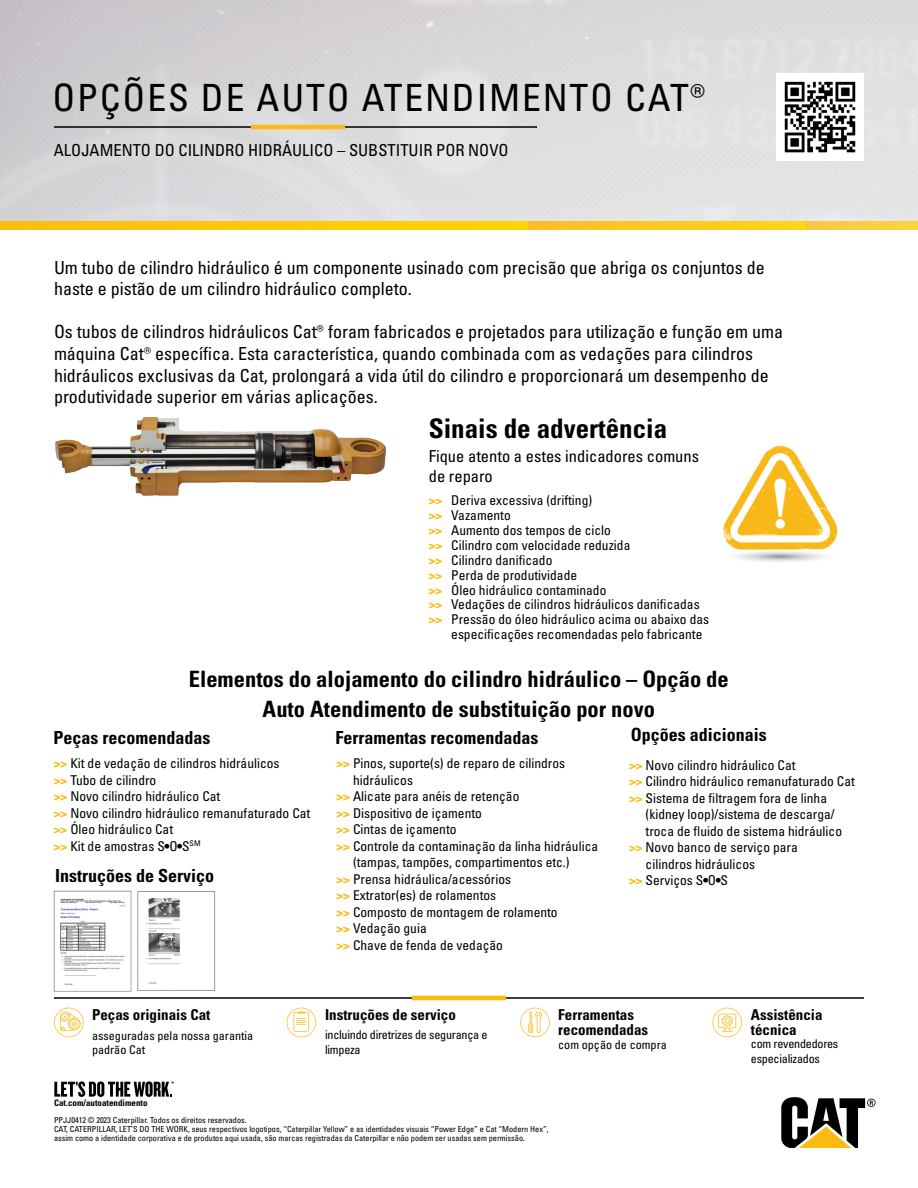
<style>
.page{position:relative;width:918px;height:1188px;background:#fff}
.page>*{position:absolute;margin:0;border:0;box-sizing:border-box;transform-origin:0 0}
.t1{font:condensed 37.5px "Univers LTCYR 57";letter-spacing:.05em;color:#000}
.t2{font:27px "Univers LTCYR 67 Bold Cond";color:#000}
.t3{font:22.5px/30px "Univers LTCYR 67 Bold Cond";color:#000;text-align:center}
.t4{font:condensed 18px/21.6px "Univers LTCYR 57";color:#000}
.t5{font:18px "Univers LTCYR 67 Bold Cond";color:#000}
.t6{font:condensed 16.5px/19.8px "Univers LTCYR 57";color:#000}
.t7{font:15px/15px "Univers LTCYR 67 Bold Cond";color:#000}
.t8{font:condensed 13.5px/16.5px "Univers LTCYR 57";color:#000}
.t9{font:condensed 12.15px/14.5px "Univers LTCYR 57";letter-spacing:-.02em;color:#000}
.t10{font:condensed 12.15px/14.5px "Univers LTCYR 57";color:#000}
.t11{font:9px "Univers LTCYR 67 Bold Cond";color:#000}
.t12{font:condensed 8.25px/9px "Univers LTCYR 57";color:#000}
.s1{font-family:"Univers LTCYR 67 Bold Cond";font-stretch:normal;color:#fdba12}
</style>
<div class="page">
<div style="left:0;top:221px;width:528px;height:9px;background:#ffc808"></div>
<div style="left:528px;top:221px;width:278px;height:9px;background:#fcca1f"></div>
<div style="left:806px;top:221px;width:112px;height:9px;background:#f9ce43"></div>
<svg style="left:781px;top:1097px;width:95px;height:51px"></svg>
<svg style="left:54px;top:1081px;width:120px;height:16px"></svg>
<img style="left:55px;top:417px;width:331px;height:79px">
<img style="left:54px;top:891px;width:161px;height:101px">
<img style="left:723px;top:445px;width:115px;height:117px">
<hr style="left:54px;top:997px;width:810px;height:2px;background:#000">
<hr style="left:412px;top:996px;width:94px;height:4px;background:#fdba12">
<hr style="left:54px;top:126px;width:483px;height:2px;background:#000">
<hr style="left:251px;top:125px;width:94px;height:4px;background:#fdba12">
<svg style="left:54px;top:1008px;width:30px;height:29px"></svg>
<svg style="left:287px;top:1008px;width:29px;height:29px"></svg>
<svg style="left:520px;top:1008px;width:30px;height:29px"></svg>
<svg style="left:712px;top:1008px;width:30px;height:29px"></svg>
<img style="left:784px;top:81px;width:72px;height:72px">
<h1 class="t1" style="left:52px;top:74px;width:655px">OPÇÕES DE AUTO ATENDIMENTO CAT®</h1>
<p class="t6" style="left:54px;top:140px;width:456px">ALOJAMENTO DO CILINDRO HIDRÁULICO – SUBSTITUIR POR NOVO</p>
<h3 class="t4" style="left:54px;top:256px;width:712px">Um tubo de cilindro hidráulico é um componente usinado com precisão que abriga os conjuntos de haste e pistão de um cilindro hidráulico completo.</h3>
<p class="t4" style="left:54px;top:321px;width:731px">Os tubos de cilindros hidráulicos Cat® foram fabricados e projetados para utilização e função em uma máquina Cat® específica. Esta característica, quando combinada com as vedações para cilindros hidráulicos exclusivas da Cat, prolongará a vida útil do cilindro e proporcionará um desempenho de produtividade superior em várias aplicações.</p>
<h2 class="t2" style="left:429px;top:412px;width:240px">Sinais de advertência</h2>
<p class="t6" style="left:429px;top:446px;width:272px">Fique atento a estes indicadores comuns de reparo</p>
<p class="t8" style="left:429px;top:491px;width:165px"><span class="s1">&gt;&gt;</span> Deriva excessiva (drifting)</p>
<p class="t8" style="left:429px;top:506px;width:83px"><span class="s1">&gt;&gt;</span> Vazamento</p>
<p class="t8" style="left:429px;top:521px;width:184px"><span class="s1">&gt;&gt;</span> Aumento dos tempos de ciclo</p>
<p class="t8" style="left:429px;top:536px;width:203px"><span class="s1">&gt;&gt;</span> Cilindro com velocidade reduzida</p>
<p class="t8" style="left:429px;top:551px;width:125px"><span class="s1">&gt;&gt;</span> Cilindro danificado</p>
<p class="t8" style="left:429px;top:566px;width:150px"><span class="s1">&gt;&gt;</span> Perda de produtividade</p>
<p class="t8" style="left:429px;top:581px;width:179px"><span class="s1">&gt;&gt;</span> Óleo hidráulico contaminado</p>
<p class="t8" style="left:429px;top:596px;width:272px"><span class="s1">&gt;&gt;</span> Vedações de cilindros hidráulicos danificadas</p>
<p class="t8" style="left:429px;top:611px;width:282px"><span class="s1">&gt;&gt;</span> Pressão do óleo hidráulico acima ou abaixo das</p>
<p class="t8" style="left:451px;top:626px;width:253px">especificações recomendadas pelo fabricante</p>
<h3 class="t3" style="left:189px;top:663px;width:541px">Elementos do alojamento do cilindro hidráulico – Opção de<br>Auto Atendimento de substituição por novo</h3>
<p class="t8" style="left:54px;top:755px;width:258px"><span class="s1">&gt;&gt;</span> Kit de vedação de cilindros hidráulicos<br><span class="s1">&gt;&gt;</span> Tubo de cilindro<br><span class="s1">&gt;&gt;</span> Novo cilindro hidráulico Cat<br><span class="s1">&gt;&gt;</span> Novo cilindro hidráulico remanufaturado Cat <span class="s1">&gt;&gt;</span> Óleo hidráulico Cat<br><span class="s1">&gt;&gt;</span> Kit de amostras S•O•S<sup>SM</sup></p>
<p class="t8" style="left:629px;top:757px;width:168px"><span class="s1">&gt;&gt;</span> Novo cilindro hidráulico Cat</p>
<h3 class="t5" style="left:54px;top:727px;width:158px">Peças recomendadas</h3>
<h3 class="t5" style="left:336px;top:726px;width:204px">Ferramentas recomendadas</h3>
<h3 class="t5" style="left:631px;top:724px;width:137px">Opções adicionais</h3>
<p class="t8" style="left:337px;top:755px;width:230px"><span class="s1">&gt;&gt;</span> Pinos, suporte(s) de reparo de cilindros</p>
<p class="t8" style="left:353px;top:772px;width:61px">hidráulicos</p>
<p class="t8" style="left:337px;top:788px;width:184px"><span class="s1">&gt;&gt;</span> Alicate para anéis de retenção</p>
<p class="t8" style="left:337px;top:805px;width:147px"><span class="s1">&gt;&gt;</span> Dispositivo de içamento</p>
<p class="t8" style="left:337px;top:821px;width:121px"><span class="s1">&gt;&gt;</span> Cintas de içamento</p>
<p class="t8" style="left:337px;top:838px;width:263px"><span class="s1">&gt;&gt;</span> Controle da contaminação da linha hidráulica</p>
<p class="t8" style="left:353px;top:854px;width:218px">(tampas, tampões, compartimentos etc.)</p>
<p class="t8" style="left:337px;top:870px;width:176px"><span class="s1">&gt;&gt;</span> Prensa hidráulica/acessórios</p>
<p class="t8" style="left:337px;top:887px;width:161px"><span class="s1">&gt;&gt;</span> Extrator(es) de rolamentos</p>
<p class="t8" style="left:337px;top:903px;width:223px"><span class="s1">&gt;&gt;</span> Composto de montagem de rolamento</p>
<p class="t8" style="left:337px;top:920px;width:92px"><span class="s1">&gt;&gt;</span> Vedação guia</p>
<p class="t8" style="left:337px;top:936px;width:168px"><span class="s1">&gt;&gt;</span> Chave de fenda de vedação</p>
<p class="t8" style="left:629px;top:773px;width:227px"><span class="s1">&gt;&gt;</span> Cilindro hidráulico remanufaturado Cat</p>
<p class="t8" style="left:629px;top:789px;width:199px"><span class="s1">&gt;&gt;</span> Sistema de filtragem fora de linha</p>
<p class="t8" style="left:646px;top:806px;width:190px">(kidney loop)/sistema de descarga/</p>
<p class="t8" style="left:646px;top:822px;width:198px">troca de fluido de sistema hidráulico</p>
<p class="t8" style="left:629px;top:839px;width:170px"><span class="s1">&gt;&gt;</span> Novo banco de serviço para</p>
<p class="t8" style="left:646px;top:855px;width:111px">cilindros hidráulicos</p>
<p class="t8" style="left:629px;top:872px;width:100px"><span class="s1">&gt;&gt;</span> Serviços S•O•S</p>
<h3 class="t5" style="left:55px;top:865px;width:160px">Instruções de Serviço</h3>
<p class="t7" style="left:92px;top:1007px;width:120px">Peças originais Cat</p>
<p class="t7" style="left:325px;top:1007px;width:132px">Instruções de serviço</p>
<p class="t7" style="left:558px;top:1007px;width:91px">Ferramentas recomendadas</p>
<p class="t7" style="left:751px;top:1007px;width:73px">Assistência técnica</p>
<p class="t9" style="left:325px;top:1027px;width:164px">incluindo diretrizes de segurança e limpeza</p>
<p class="t10" style="left:558px;top:1037px;width:110px">com opção de compra</p>
<p class="t9" style="left:751px;top:1036px;width:89px">com revendedores especializados</p>
<p class="t10" style="left:92px;top:1028px;width:163px">asseguradas pela nossa garantia padrão Cat</p>
<p class="t11" style="left:54px;top:1097px;width:95px">Cat.com/autoatendimento</p>
<p class="t12" style="left:54px;top:1115px;width:496px">PPJJ0412 © 2023 Caterpillar. Todos os direitos reservados.<br>CAT, CATERPILLAR, LET’S DO THE WORK, seus respectivos logotipos, “Caterpillar Yellow” e as identidades visuais “Power Edge” e Cat “Modern Hex”, assim como a identidade corporativa e de produtos aqui usada, são marcas registradas da Caterpillar e não podem ser usadas sem permissão.</p>
</div>
